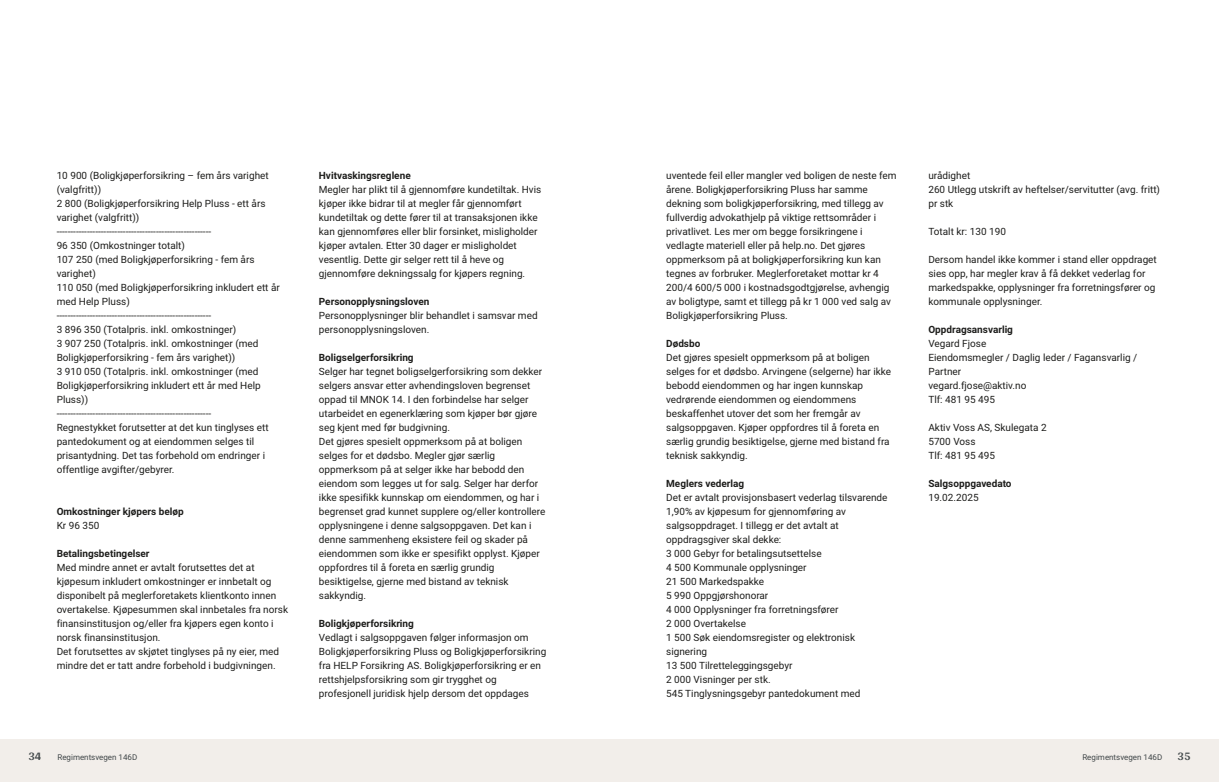
<style>
.page{position:relative;width:1219px;height:782px;background:#fff}
.page>*{position:absolute;margin:0;border:0;box-sizing:border-box;transform-origin:0 0}
.t1{font:700 12px "Arya";color:#414749}
.t2{font:10px/14px "Roboto Vitec";color:#1d1d1b}
.t3{font:700 10px "Roboto Vitec";color:#1d1d1b}
.t4{font:8px "Roboto Vitec";color:#414749}
</style>
<div class="page">
<div style="left:0;top:739px;width:612px;height:42px;background:#f2eeea"></div>
<div style="left:607px;top:739px;width:612px;height:42px;background:#f2eeea"></div>
<p class="t2" style="left:57px;top:167px;width:225px">10 900 (Boligkjøperforsikring – fem års varighet (valgfritt))<br>2 800 (Boligkjøperforsikring Help Pluss ‑ ett års varighet (valgfritt))<br>‑‑‑‑‑‑‑-------------------------------------------------<br>96 350 (Omkostninger totalt)<br>107 250 (med Boligkjøperforsikring ‑ fem års varighet)<br>110 050 (med Boligkjøperforsikring inkludert ett år med Help Pluss)<br>‑‑‑‑‑‑‑-------------------------------------------------<br>3 896 350 (Totalpris. inkl. omkostninger)<br>3 907 250 (Totalpris. inkl. omkostninger (med Boligkjøperforsikring ‑ fem års varighet))<br>3 910 050 (Totalpris. inkl. omkostninger (med Boligkjøperforsikring inkludert ett år med Help Pluss))<br>‑‑‑‑‑‑‑-------------------------------------------------<br>Regnestykket forutsetter at det kun tinglyses ett pantedokument og at eiendommen selges til prisantydning. Det tas forbehold om endringer i offentlige avgifter/ gebyrer.</p>
<p class="t3" style="left:57px;top:504px;width:129px">Omkostninger kjøpers beløp</p>
<p class="t2" style="left:57px;top:517px;width:44px">Kr 96 350</p>
<p class="t3" style="left:57px;top:546px;width:94px">Betalingsbetingelser</p>
<p class="t2" style="left:57px;top:559px;width:233px">Med mindre annet er avtalt forutsettes det at kjøpesum inkludert omkostninger er innbetalt og disponibelt på meglerforetakets klientkonto innen overtakelse. Kjøpesummen skal innbetales fra norsk finansinstitusjon og/ eller fra kjøpers egen konto i norsk finansinstitusjon.<br>Det forutsettes av skjøtet tinglyses på ny eier, med mindre det er tatt andre forbehold i budgivningen.</p>
<p class="t1" style="left:28px;top:749px;width:15px">34</p>
<p class="t4" style="left:57px;top:751px;width:81px">Regimentsvegen 146D</p>
<p class="t3" style="left:319px;top:168px;width:93px">Hvitvaskingsreglene</p>
<p class="t2" style="left:319px;top:181px;width:224px">Megler har plikt til å gjennomføre kundetiltak. Hvis kjøper ikke bidrar til at megler får gjennomført kundetiltak og dette fører til at transaksjonen ikke kan gjennomføres eller blir forsinket, misligholder kjøper avtalen. Etter 30 dager er misligholdet vesentlig. Dette gir selger rett til å heve og gjennomføre dekningssalg for kjøpers regning.</p>
<p class="t3" style="left:319px;top:294px;width:112px">Personopplysningsloven</p>
<p class="t2" style="left:319px;top:307px;width:220px">Personopplysninger blir behandlet i samsvar med personopplysningsloven.</p>
<p class="t3" style="left:319px;top:350px;width:96px">Boligselgerforsikring</p>
<p class="t2" style="left:319px;top:363px;width:228px">Selger har tegnet boligselgerforsikring som dekker selgers ansvar etter avhendingsloven begrenset oppad til MNOK 14. I den forbindelse har selger utarbeidet en egenerklæring som kjøper bør gjøre seg kjent med før budgivning.<br>Det gjøres spesielt oppmerksom på at boligen selges for et dødsbo. Megler gjør særlig oppmerksom på at selger ikke har bebodd den eiendom som legges ut for salg. Selger har derfor ikke spesifikk kunnskap om eiendommen, og har i begrenset grad kunnet supplere og/ eller kontrollere opplysningene i denne salgsoppgaven. Det kan i denne sammenheng eksistere feil og skader på eiendommen som ikke er spesifikt opplyst. Kjøper oppfordres til å foreta en særlig grundig besiktigelse, gjerne med bistand av teknisk sakkyndig.</p>
<p class="t3" style="left:319px;top:616px;width:97px">Boligkjøperforsikring</p>
<p class="t2" style="left:319px;top:629px;width:229px">Vedlagt i salgsoppgaven følger informasjon om Boligkjøperforsikring Pluss og Boligkjøperforsikring fra HELP Forsikring AS. Boligkjøperforsikring er en rettshjelpsforsikring som gir trygghet og profesjonell juridisk hjelp dersom det oppdages</p>
<p class="t2" style="left:666px;top:167px;width:232px">uventede feil eller mangler ved boligen de neste fem årene. Boligkjøperforsikring Pluss har samme dekning som boligkjøperforsikring, med tillegg av fullverdig advokathjelp på viktige rettsområder i privatlivet. Les mer om begge forsikringene i vedlagte materiell eller på help.no. Det gjøres oppmerksom på at boligkjøperforsikring kun kan tegnes av forbruker. Meglerforetaket mottar kr 4<br>200/ 4 600/ 5 000 i kostnadsgodtgjørelse, avhengig av boligtype, samt et tillegg på kr 1 000 ved salg av Boligkjøperforsikring Pluss.</p>
<p class="t3" style="left:666px;top:336px;width:36px">Dødsbo</p>
<p class="t2" style="left:666px;top:349px;width:226px">Det gjøres spesielt oppmerksom på at boligen selges for et dødsbo. Arvingene (selgerne) har ikke bebodd eiendommen og har ingen kunnskap vedrørende eiendommen og eiendommens beskaffenhet utover det som her fremgår av salgsoppgaven. Kjøper oppfordres til å foreta en særlig grundig besiktigelse, gjerne med bistand fra teknisk sakkyndig.</p>
<p class="t3" style="left:666px;top:476px;width:80px">Meglers vederlag</p>
<p class="t2" style="left:666px;top:489px;width:223px">Det er avtalt provisjonsbasert vederlag tilsvarende<br>1,90% av kjøpesum for gjennomføring av salgsoppdraget. I tillegg er det avtalt at oppdragsgiver skal dekke:<br>3 000 Gebyr for betalingsutsettelse<br>4 500 Kommunale opplysninger<br>21 500 Markedspakke<br>5 990 Oppgjørshonorar<br>4 000 Opplysninger fra forretningsfører<br>2 000 Overtakelse<br>1 500 Søk eiendomsregister og elektronisk signering<br>13 500 Tilretteleggingsgebyr<br>2 000 Visninger per stk.<br>545 Tinglysningsgebyr pantedokument med</p>
<p class="t2" style="left:928px;top:167px;width:233px">urådighet<br>260 Utlegg utskrift av heftelser/ servitutter (avg. fritt) pr stk</p>
<p class="t2" style="left:928px;top:223px;width:79px">Totalt kr: 130 190</p>
<p class="t2" style="left:928px;top:251px;width:230px">Dersom handel ikke kommer i stand eller oppdraget sies opp, har megler krav å få dekket vederlag for markedspakke, opplysninger fra forretningsfører og kommunale opplysninger.</p>
<p class="t3" style="left:928px;top:322px;width:86px">Oppdragsansvarlig</p>
<p class="t2" style="left:928px;top:335px;width:210px">Vegard Fjose<br>Eiendomsmegler / Daglig leder / Fagansvarlig /<br>Partner<br>vegard.fjose@aktiv.no<br>Tlf: 481 95 495</p>
<p class="t2" style="left:928px;top:419px;width:120px">Aktiv Voss AS, Skulegata 2<br>5700 Voss<br>Tlf: 481 95 495</p>
<p class="t3" style="left:928px;top:476px;width:85px">Salgsoppgavedato</p>
<p class="t2" style="left:928px;top:489px;width:52px">19.02.2025</p>
<p class="t4" style="left:1082px;top:751px;width:81px">Regimentsvegen 146D</p>
<p class="t1" style="left:1177px;top:749px;width:15px">35</p>
</div>
